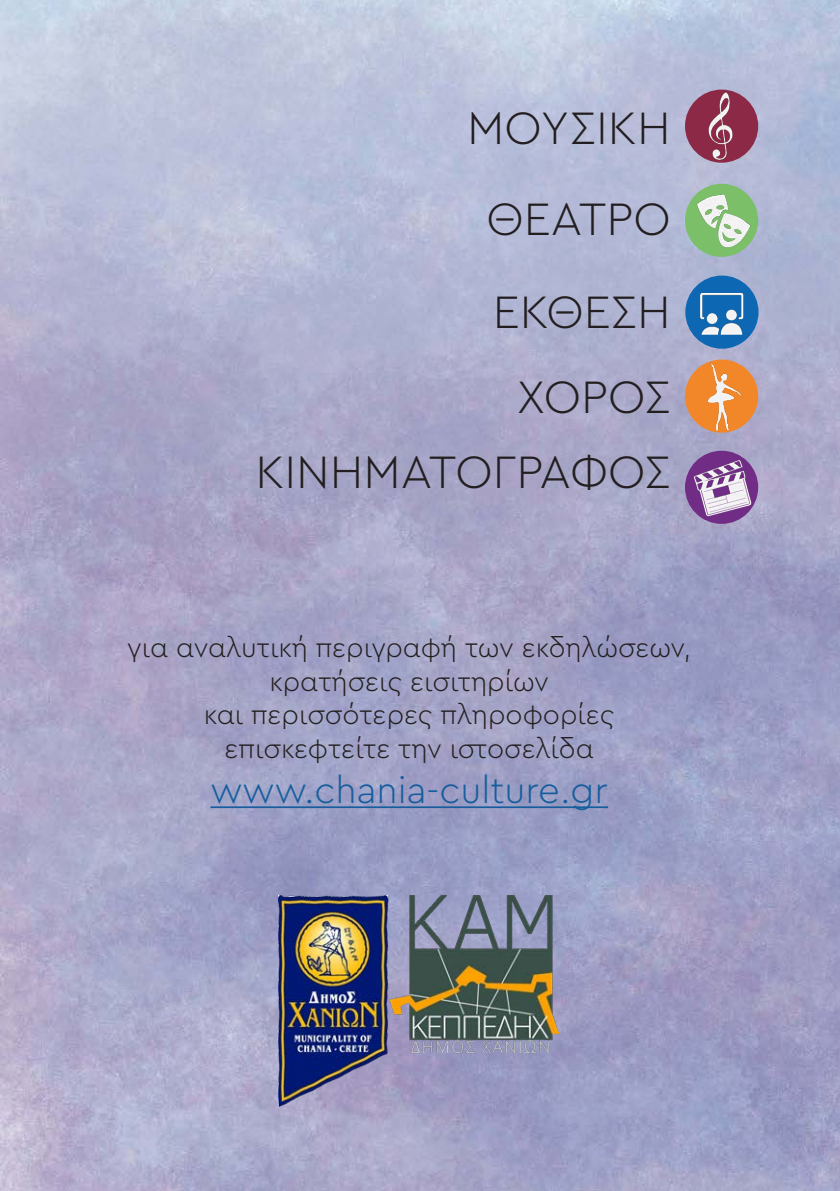
<style>
.page{position:relative;width:840px;height:1191px;background:#fff}
.page>*{position:absolute;margin:0;border:0;box-sizing:border-box;transform-origin:0 0}
.t1{font:300 47.6px "Cera Pro";color:#231f20}
.t2{font:300 38px "Cera Pro";color:#175d9e}
.t3{font:300 28px "Cera Pro";color:#231f20}
</style>
<div class="page">
<img style="left:0;top:0;width:839px;height:1191px">
<div style="left:684px;top:359px;width:73px;height:74px;background:#f28729;border-radius:50%"></div>
<img style="left:696px;top:359px;width:54px;height:77px">
<svg style="left:684px;top:90px;width:73px;height:73px"></svg>
<img style="left:690px;top:84px;width:62px;height:88px">
<div style="left:685px;top:275px;width:73px;height:74px;background:#0d67b2;border-radius:50%"></div>
<img style="left:684px;top:266px;width:66px;height:93px">
<svg style="left:684px;top:451px;width:73px;height:73px"></svg>
<img style="left:688px;top:437px;width:66px;height:93px">
<svg style="left:684px;top:184px;width:73px;height:73px"></svg>
<img style="left:691px;top:173px;width:66px;height:93px">
<img style="left:278px;top:895px;width:280px;height:211px">
<hr style="left:210px;top:806px;width:397px;height:2px;background:#175d9e">
<p class="t1" style="left:467px;top:96px;width:205px">ΜΟΥΣΙΚΗ</p>
<p class="t1" style="left:486px;top:187px;width:185px">ΘΕΑΤΡΟ</p>
<p class="t1" style="left:492px;top:280px;width:179px">ΕΚΘΕΣΗ</p>
<p class="t1" style="left:517px;top:365px;width:155px">ΧΟΡΟΣ</p>
<p class="t1" style="left:255px;top:440px;width:416px">ΚΙΝΗΜΑΤΟΓΡΑΦΟΣ</p>
<p class="t3" style="left:127px;top:629px;width:565px">για αναλυτική περιγραφή των εκδηλώσεων,</p>
<p class="t3" style="left:269px;top:662px;width:281px">κρατήσεις εισιτηρίων</p>
<p class="t3" style="left:204px;top:696px;width:411px">και περισσότερες πληροφορίες</p>
<p class="t3" style="left:224px;top:730px;width:370px">επισκεφτείτε την ιστοσελίδα</p>
<p class="t2" style="left:210px;top:765px;width:399px">www.chania-culture.gr</p>
</div>
